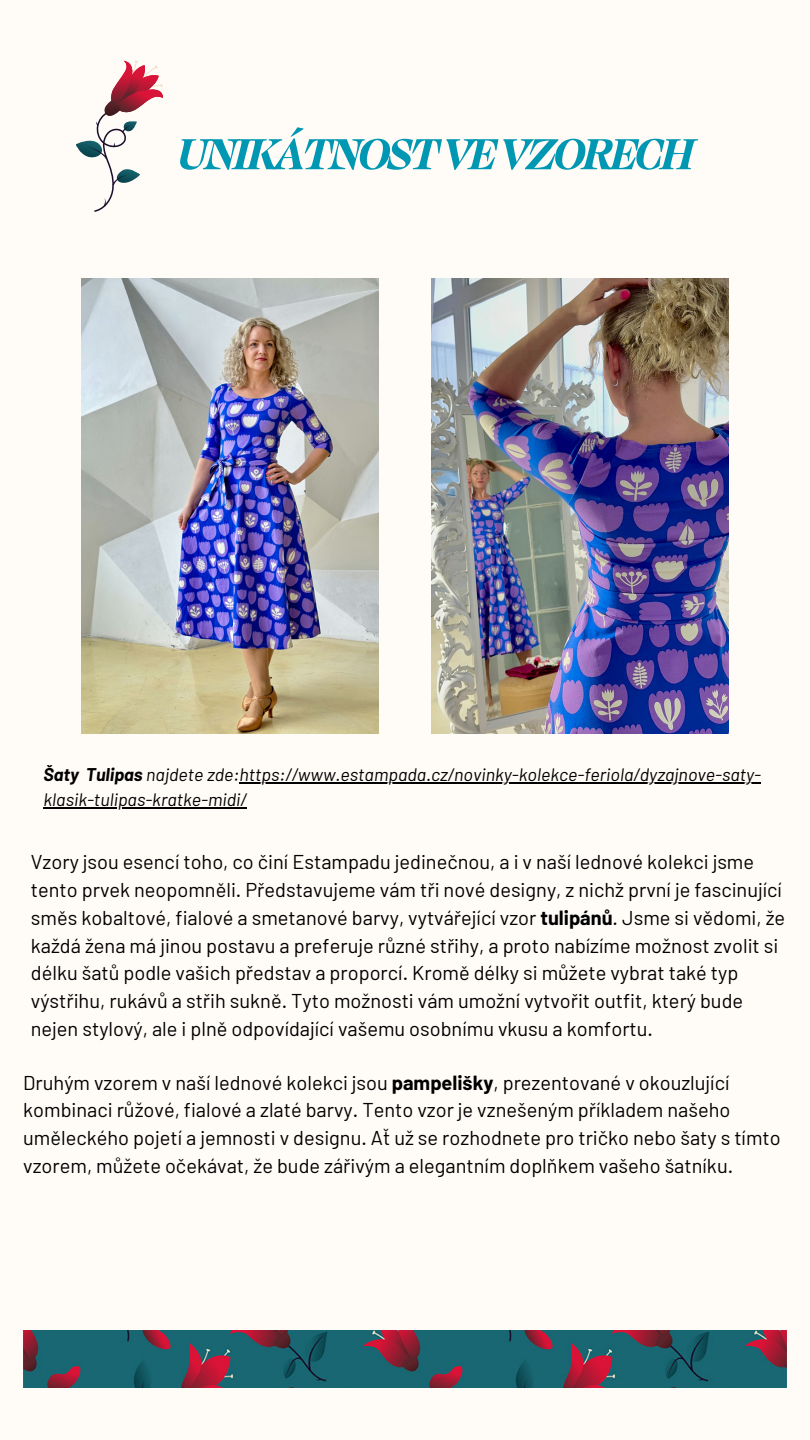
<style>
.page{position:relative;width:810px;height:1440px;background:#fffcf8}
.page>*{position:absolute;margin:0;border:0;box-sizing:border-box;transform-origin:0 0}
.t1{font:italic 700 50px "Swear Display";letter-spacing:-.05em;color:#0097b2}
.t2{font:20px/27.8px "Barlow";color:#000}
.t3{font:italic 18px/24.8px "Barlow";color:#000}
.s1{font-weight:700}
</style>
<div class="page">
<img style="left:81px;top:279px;width:298px;height:454px">
<img style="left:431px;top:279px;width:298px;height:454px">
<img style="left:23px;top:1331px;width:764px;height:56px">
<svg style="left:76px;top:60px;width:87px;height:152px"></svg>
<hr style="left:240px;top:783px;width:521px;height:1px;background:#000">
<hr style="left:43px;top:807px;width:204px;height:2px;background:#000">
<p class="t1" style="left:177px;top:118px;width:519px">UNIKÁTNOSTVEVZORECH</p>
<p class="t3" style="left:43px;top:762px;width:719px"><span class="s1">Šaty Tulipas</span> najdete zde:https://www.estampada.cz/novinky-kolekce-feriola/dyzajnove-saty&shy;klasik-tulipas-kratke-midi/</p>
<p class="t2" style="left:31px;top:847px;width:756px">Vzory jsou esencí toho, co činí Estampadu jedinečnou, a i v naší lednové kolekci jsme tento prvek neopomněli. Představujeme vám tři nové designy, z nichž první je fascinující směs kobaltové, fialové a smetanové barvy, vytvářející vzor <span class="s1">tulipánů</span>. Jsme si vědomi, že každá žena má jinou postavu a preferuje různé střihy, a proto nabízíme možnost zvolit si délku šatů podle vašich představ a proporcí. Kromě délky si můžete vybrat také typ výstřihu, rukávů a střih sukně. Tyto možnosti vám umožní vytvořit outfit, který bude nejen stylový, ale i plně odpovídající vašemu osobnímu vkusu a komfortu.</p>
<p class="t2" style="left:23px;top:1068px;width:759px">Druhým vzorem v naší lednové kolekci jsou <span class="s1">pampelišky</span>, prezentované v okouzlující kombinaci růžové, fialové a zlaté barvy. Tento vzor je vznešeným příkladem našeho uměleckého pojetí a jemnosti v designu. Ať už se rozhodnete pro tričko nebo šaty s tímto vzorem, můžete očekávat, že bude zářivým a elegantním doplňkem vašeho šatníku.</p>
</div>
